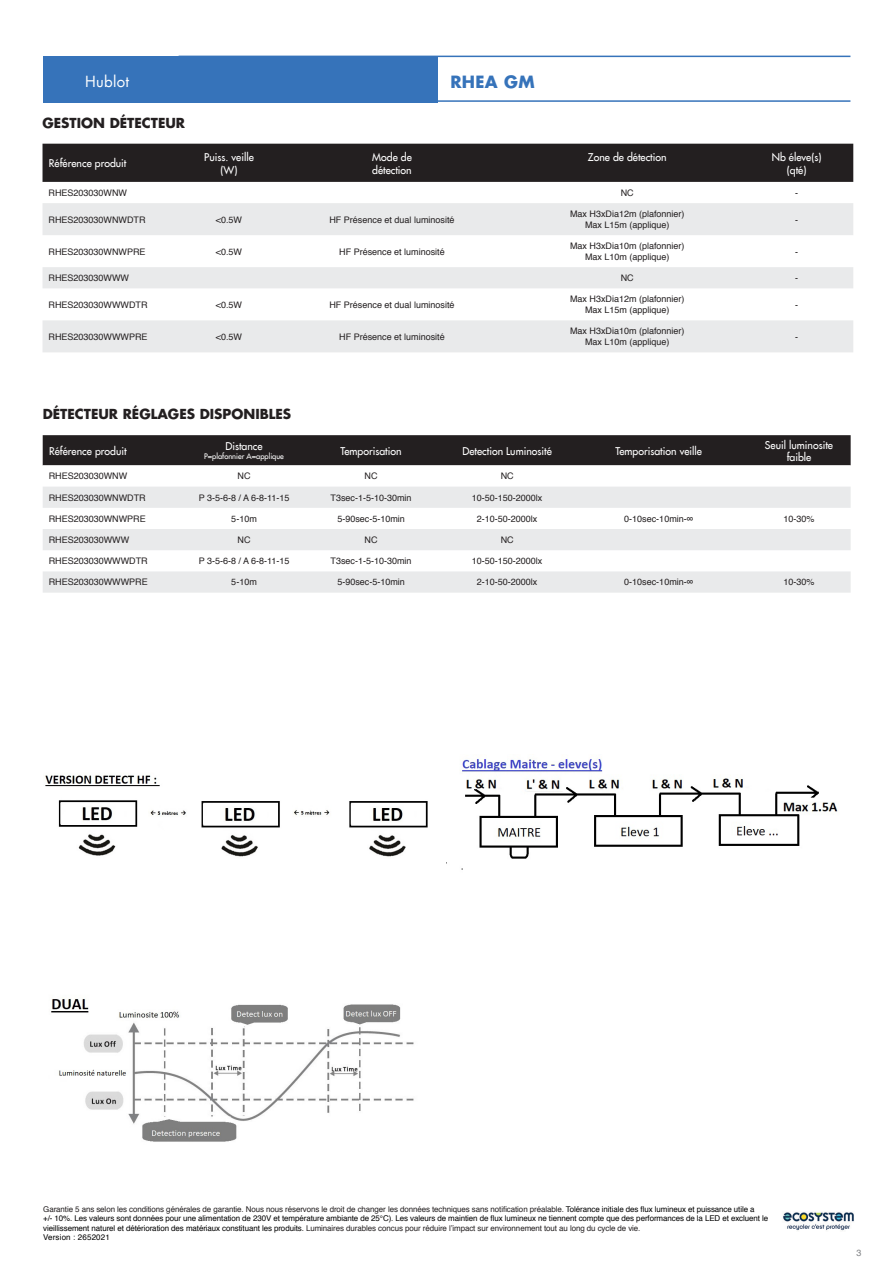
<style>
.page{position:relative;width:893px;height:1263px;background:#fff}
.page>*{position:absolute;margin:0;border:0;box-sizing:border-box;transform-origin:0 0}
.Titre_page_Deltaled{font:700 16.5px "Futura LT";letter-spacing:.02em;color:#3673ba}
.Titre_page_Deltaled-2{font:15px "Futura LT";letter-spacing:.02em;color:#fff}
.Sous-titre{font:700 13.5px "Futura LT";color:#231f20}
.Titre_colonne_tablea{font:10.5px/12.6px "Futura LT";color:#fff;text-align:center}
.content_tableau_smal{font:9px "Helvetica";color:#231f20}
.content_tableau_7pt{font:9px "Helvetica";color:#231f20}
.t1{font:9px "Helvetica";color:#808285}
.t2{font:7.95px/9.6px "Helvetica";letter-spacing:-.01em;color:#000}
.t3{font:7.95px "Helvetica";letter-spacing:.02em;color:#000}
.Titre_colonne_tablea-2{font:7.5px "Futura LT";color:#fff}
.s1{color:#231f20}
</style>
<div class="page">
<div style="left:43px;top:56px;width:395px;height:46px;background:#3673ba"></div>
<hr style="left:179px;top:56px;width:671px;height:1px;background:#3673ba">
<img style="left:45px;top:775px;width:383px;height:82px">
<img style="left:51px;top:998px;width:363px;height:144px">
<img style="left:446px;top:758px;width:392px;height:112px">
<hr style="left:179px;top:100px;width:671px;height:2px;background:#3673ba">
<img style="left:783px;top:1212px;width:71px;height:19px">
<div style="left:43px;top:435px;width:808px;height:30px;background:#231f20"></div>
<svg style="left:43px;top:465px;width:808px;height:1px"></svg>
<svg style="left:43px;top:487px;width:808px;height:106px;fill:#e9eaeb"></svg>
<div style="left:43px;top:144px;width:810px;height:38px;background:#231f20"></div>
<svg style="left:43px;top:203px;width:810px;height:149px;fill:#e9eaeb"></svg>
<p class="Titre_page_Deltaled-2" style="left:85px;top:72px;width:45px">Hublot</p>
<p class="Titre_page_Deltaled" style="left:450px;top:71px;width:86px">RHEA GM</p>
<p class="Sous-titre" style="left:43px;top:114px;width:144px">GESTION DÉTECTEUR</p>
<p class="Titre_colonne_tablea" style="left:49px;top:157px;width:79px">Référence produit</p>
<p class="Titre_colonne_tablea" style="left:204px;top:151px;width:51px">Puiss. veille</p>
<p class="Titre_colonne_tablea" style="left:221px;top:163px;width:18px">(W)</p>
<p class="Titre_colonne_tablea" style="left:372px;top:151px;width:41px">Mode de</p>
<p class="Titre_colonne_tablea" style="left:372px;top:163px;width:41px">détection</p>
<p class="Titre_colonne_tablea" style="left:588px;top:151px;width:80px">Zone de détection</p>
<p class="Titre_colonne_tablea" style="left:772px;top:151px;width:51px">Nb éleve(s)</p>
<p class="Titre_colonne_tablea" style="left:787px;top:163px;width:21px">(qté)</p>
<p class="content_tableau_7pt" style="left:49px;top:186px;width:80px">RHES203030WNW</p>
<p class="content_tableau_smal" style="left:621px;top:186px;width:14px">NC</p>
<p class="content_tableau_smal" style="left:795px;top:186px;width:4px">-</p>
<p class="content_tableau_7pt" style="left:49px;top:212px;width:99px">RHES203030WNWDTR</p>
<p class="content_tableau_smal" style="left:216px;top:212px;width:28px">&lt;0.5W</p>
<p class="content_tableau_smal" style="left:329px;top:212px;width:127px">HF Présence et dual luminosité</p>
<p class="content_tableau_smal" style="left:570px;top:207px;width:116px">Max H3xDia12m (plafonnier)</p>
<p class="content_tableau_smal" style="left:585px;top:218px;width:86px">Max L15m (applique)</p>
<p class="content_tableau_smal" style="left:795px;top:212px;width:4px">-</p>
<p class="content_tableau_7pt" style="left:49px;top:244px;width:99px">RHES203030WNWPRE</p>
<p class="content_tableau_smal" style="left:216px;top:244px;width:28px">&lt;0.5W</p>
<p class="content_tableau_smal" style="left:339px;top:244px;width:107px">HF Présence et luminosité</p>
<p class="content_tableau_smal" style="left:570px;top:239px;width:116px">Max H3xDia10m (plafonnier)</p>
<p class="content_tableau_smal" style="left:585px;top:250px;width:86px">Max L10m (applique)</p>
<p class="content_tableau_smal" style="left:795px;top:244px;width:4px">-</p>
<p class="content_tableau_7pt" style="left:49px;top:271px;width:82px">RHES203030WWW</p>
<p class="content_tableau_smal" style="left:621px;top:271px;width:14px">NC</p>
<p class="content_tableau_smal" style="left:795px;top:271px;width:4px">-</p>
<p class="content_tableau_7pt" style="left:49px;top:298px;width:101px">RHES203030WWWDTR</p>
<p class="content_tableau_smal" style="left:216px;top:298px;width:28px">&lt;0.5W</p>
<p class="content_tableau_smal" style="left:329px;top:298px;width:127px">HF Présence et dual luminosité</p>
<p class="content_tableau_smal" style="left:570px;top:292px;width:116px">Max H3xDia12m (plafonnier)</p>
<p class="content_tableau_smal" style="left:585px;top:303px;width:86px">Max L15m (applique)</p>
<p class="content_tableau_smal" style="left:795px;top:298px;width:4px">-</p>
<p class="content_tableau_7pt" style="left:49px;top:330px;width:101px">RHES203030WWWPRE</p>
<p class="content_tableau_smal" style="left:216px;top:330px;width:28px">&lt;0.5W</p>
<p class="content_tableau_smal" style="left:339px;top:330px;width:107px">HF Présence et luminosité</p>
<p class="content_tableau_smal" style="left:570px;top:324px;width:116px">Max H3xDia10m (plafonnier)</p>
<p class="content_tableau_smal" style="left:585px;top:335px;width:86px">Max L10m (applique)</p>
<p class="content_tableau_smal" style="left:795px;top:330px;width:4px">-</p>
<p class="Sous-titre" style="left:43px;top:405px;width:250px">DÉTECTEUR RÉGLAGES DISPONIBLES</p>
<p class="Titre_colonne_tablea" style="left:49px;top:445px;width:79px">Référence produit</p>
<p class="Titre_colonne_tablea" style="left:225px;top:440px;width:39px">Distance</p>
<p class="Titre_colonne_tablea-2" style="left:204px;top:452px;width:81px">P=plafonnier A=applique</p>
<p class="Titre_colonne_tablea" style="left:341px;top:445px;width:62px">Temporisation</p>
<p class="Titre_colonne_tablea" style="left:462px;top:445px;width:91px">Detection Luminosité</p>
<p class="Titre_colonne_tablea" style="left:616px;top:445px;width:88px">Temporisation veille</p>
<p class="Titre_colonne_tablea" style="left:765px;top:438px;width:70px">Seuil luminosite faible</p>
<p class="content_tableau_7pt" style="left:49px;top:469px;width:80px">RHES203030WNW</p>
<p class="content_tableau_smal" style="left:238px;top:469px;width:14px">NC</p>
<p class="content_tableau_smal" style="left:365px;top:469px;width:14px">NC</p>
<p class="content_tableau_smal" style="left:501px;top:469px;width:14px">NC</p>
<p class="content_tableau_7pt" style="left:49px;top:490px;width:99px">RHES203030WNWDTR</p>
<p class="content_tableau_smal" style="left:199px;top:490px;width:92px">P 3-5-6-8 / A 6-8-11-15</p>
<p class="content_tableau_smal" style="left:331px;top:490px;width:83px">T3sec-1-5-10-30min</p>
<p class="content_tableau_smal" style="left:472px;top:490px;width:72px">10-50-150-2000lx</p>
<p class="content_tableau_7pt" style="left:49px;top:512px;width:99px">RHES203030WNWPRE</p>
<p class="content_tableau_smal" style="left:231px;top:512px;width:27px">5-10m</p>
<p class="content_tableau_smal" style="left:337px;top:512px;width:69px">5-90sec-5-10min</p>
<p class="content_tableau_smal" style="left:477px;top:512px;width:62px">2-10-50-2000lx</p>
<p class="content_tableau_smal" style="left:624px;top:512px;width:70px">0-10sec-10min-∞</p>
<p class="content_tableau_smal" style="left:783px;top:512px;width:33px">10-30%</p>
<p class="content_tableau_7pt" style="left:49px;top:533px;width:82px">RHES203030WWW</p>
<p class="content_tableau_smal" style="left:238px;top:533px;width:14px">NC</p>
<p class="content_tableau_smal" style="left:365px;top:533px;width:14px">NC</p>
<p class="content_tableau_smal" style="left:501px;top:533px;width:14px">NC</p>
<p class="content_tableau_7pt" style="left:49px;top:554px;width:101px">RHES203030WWWDTR</p>
<p class="content_tableau_smal" style="left:199px;top:554px;width:92px">P 3-5-6-8 / A 6-8-11-15</p>
<p class="content_tableau_smal" style="left:331px;top:554px;width:83px">T3sec-1-5-10-30min</p>
<p class="content_tableau_smal" style="left:472px;top:554px;width:72px">10-50-150-2000lx</p>
<p class="content_tableau_7pt" style="left:49px;top:575px;width:101px">RHES203030WWWPRE</p>
<p class="content_tableau_smal" style="left:231px;top:575px;width:27px">5-10m</p>
<p class="content_tableau_smal" style="left:337px;top:575px;width:69px">5-90sec-5-10min</p>
<p class="content_tableau_smal" style="left:477px;top:575px;width:62px">2-10-50-2000lx</p>
<p class="content_tableau_smal" style="left:624px;top:575px;width:70px">0-10sec-10min-∞</p>
<p class="content_tableau_smal" style="left:783px;top:575px;width:33px">10-30%</p>
<p class="t2" style="left:43px;top:1204px;width:726px"><span class="s1">Garantie 5 ans selon les conditions générales de garantie. Nous nous réservons le droit de changer les données techniques sans notification préalable.</span> Tolérance initiale des flux lumineux et puissance utile a<br>+/- 10%. Les valeurs sont données pour une alimentation de 230V et température ambiante de 25°C). Les valeurs de maintien de flux lumineux ne tiennent compte que des performances de la LED et excluent le vieillissement naturel et détérioration des matériaux constituant les produits. <span class="s1">Luminaires durables concus pour réduire l’impact sur environnement tout au long du cycle de vie.</span></p>
<p class="t3" style="left:43px;top:1231px;width:68px">Version : 2652021</p>
<p class="t1" style="left:857px;top:1246px;width:7px">3</p>
</div>
